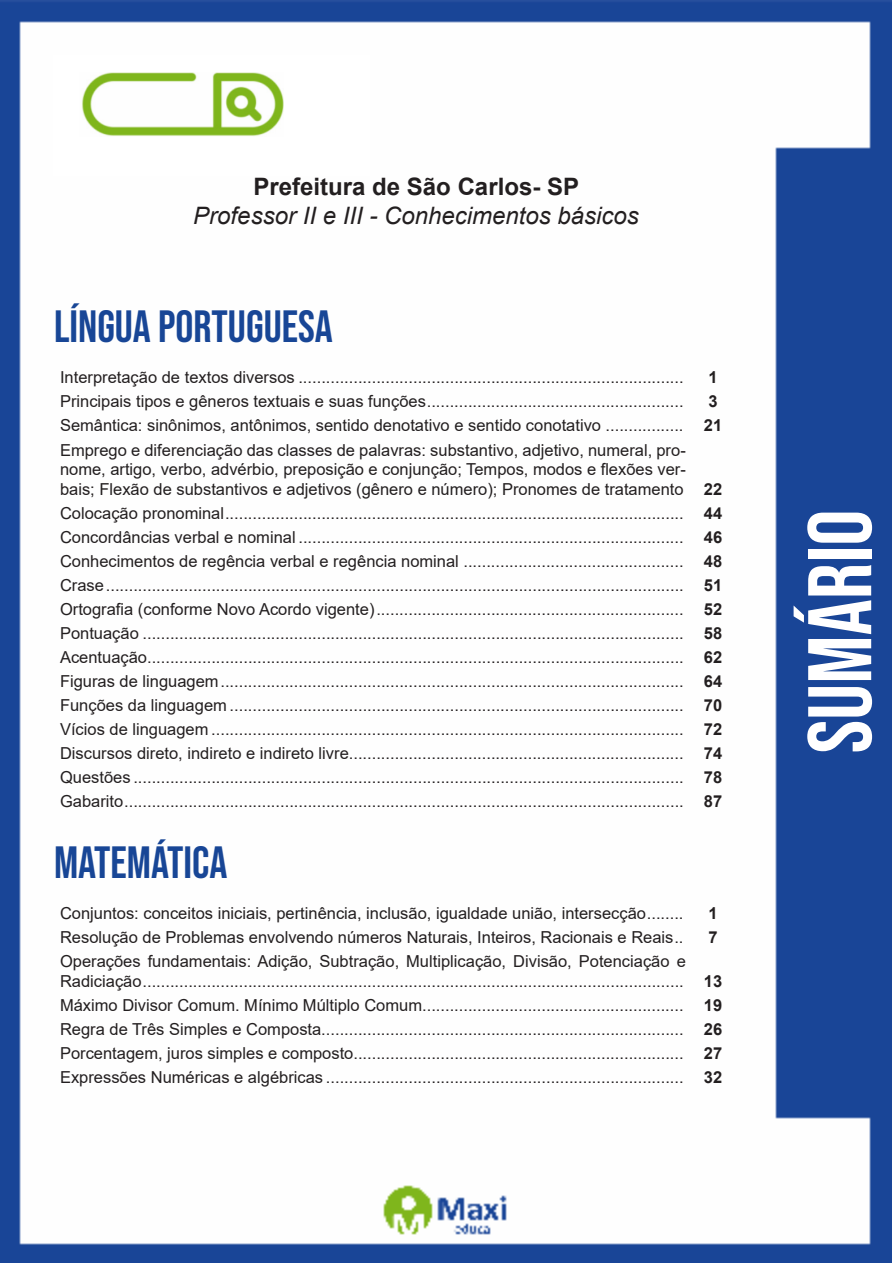
<style>
.page{position:relative;width:893px;height:1263px;background:#fff}
.page>*{position:absolute;margin:0;border:0;box-sizing:border-box;transform-origin:0 0}
.t1{font:90px "Bebas Neue";color:#fff}
.t2{font:45px "Bebas Neue";color:#184696}
.t3{font:italic 24px "Arial";color:#231f20}
.t4{font:700 24px "Arial";color:#231f20}
.ALTERNATIVAS{font:16.5px/19.8px "Arial";color:#231f20;text-align:justify}
.INDICE{font:700 16.5px "Arial";color:#231f20}
.TITULO_DE_LEI{font:700 16.5px "Arial";color:#231f20}
</style>
<div class="page">
<img style="left:0;top:0;width:892px;height:1263px">
<div style="left:53px;top:55px;width:317px;height:121px;background:#fff"></div>
<img style="left:82px;top:72px;width:201px;height:64px">
<p class="t4" style="left:254px;top:170px;width:327px">Prefeitura de São Carlos- SP</p>
<p class="t3" style="left:193px;top:200px;width:447px">Professor II e III - Conhecimentos básicos</p>
<p class="t2" style="left:54px;top:301px;width:280px">LÍNGUA PORTUGUESA</p>
<p class="ALTERNATIVAS" style="left:60px;top:368px;width:625px">Interpretação de textos diversos ....................................................................................</p>
<p class="INDICE" style="left:708px;top:366px;width:11px">1</p>
<p class="ALTERNATIVAS" style="left:60px;top:392px;width:625px">Principais tipos e gêneros textuais e suas funções........................................................</p>
<p class="INDICE" style="left:708px;top:390px;width:11px">3</p>
<p class="ALTERNATIVAS" style="left:60px;top:416px;width:625px">Semântica: sinônimos, antônimos, sentido denotativo e sentido conotativo .................</p>
<p class="INDICE" style="left:704px;top:414px;width:20px">21</p>
<p class="ALTERNATIVAS" style="left:60px;top:440px;width:627px">Emprego e diferenciação das classes de palavras: substantivo, adjetivo, numeral, pro&shy;nome, artigo, verbo, advérbio, preposição e conjunção; Tempos, modos e flexões ver&shy;bais; Flexão de substantivos e adjetivos (gênero e número); Pronomes de tratamento</p>
<p class="INDICE" style="left:704px;top:478px;width:20px">22</p>
<p class="ALTERNATIVAS" style="left:60px;top:503px;width:625px">Colocação pronominal....................................................................................................</p>
<p class="INDICE" style="left:704px;top:502px;width:20px">44</p>
<p class="ALTERNATIVAS" style="left:60px;top:527px;width:625px">Concordâncias verbal e nominal ....................................................................................</p>
<p class="INDICE" style="left:704px;top:526px;width:20px">46</p>
<p class="ALTERNATIVAS" style="left:60px;top:551px;width:625px">Conhecimentos de regência verbal e regência nominal ................................................</p>
<p class="TITULO_DE_LEI" style="left:704px;top:550px;width:20px">48</p>
<p class="ALTERNATIVAS" style="left:60px;top:575px;width:625px">Crase..............................................................................................................................</p>
<p class="INDICE" style="left:704px;top:574px;width:20px">51</p>
<p class="ALTERNATIVAS" style="left:60px;top:599px;width:625px">Ortografia (conforme Novo Acordo vigente)...................................................................</p>
<p class="INDICE" style="left:704px;top:598px;width:20px">52</p>
<p class="ALTERNATIVAS" style="left:60px;top:623px;width:625px">Pontuação ......................................................................................................................</p>
<p class="INDICE" style="left:704px;top:622px;width:20px">58</p>
<p class="ALTERNATIVAS" style="left:60px;top:647px;width:625px">Acentuação.....................................................................................................................</p>
<p class="INDICE" style="left:704px;top:646px;width:20px">62</p>
<p class="ALTERNATIVAS" style="left:60px;top:671px;width:625px">Figuras de linguagem.....................................................................................................</p>
<p class="INDICE" style="left:704px;top:670px;width:20px">64</p>
<p class="ALTERNATIVAS" style="left:60px;top:695px;width:625px">Funções da linguagem ...................................................................................................</p>
<p class="INDICE" style="left:704px;top:694px;width:20px">70</p>
<p class="ALTERNATIVAS" style="left:60px;top:719px;width:625px">Vícios de linguagem .......................................................................................................</p>
<p class="INDICE" style="left:704px;top:718px;width:20px">72</p>
<p class="ALTERNATIVAS" style="left:60px;top:743px;width:625px">Discursos direto, indireto e indireto livre.........................................................................</p>
<p class="INDICE" style="left:704px;top:742px;width:20px">74</p>
<p class="ALTERNATIVAS" style="left:60px;top:767px;width:625px">Questões ........................................................................................................................</p>
<p class="INDICE" style="left:704px;top:766px;width:20px">78</p>
<p class="ALTERNATIVAS" style="left:60px;top:791px;width:625px">Gabarito..........................................................................................................................</p>
<p class="INDICE" style="left:704px;top:790px;width:20px">87</p>
<p class="t2" style="left:54px;top:837px;width:175px">MATEMÁTICA</p>
<p class="ALTERNATIVAS" style="left:60px;top:903px;width:625px">Conjuntos: conceitos iniciais, pertinência, inclusão, igualdade união, intersecção........</p>
<p class="INDICE" style="left:708px;top:902px;width:11px">1</p>
<p class="ALTERNATIVAS" style="left:60px;top:927px;width:625px">Resolução de Problemas envolvendo números Naturais, Inteiros, Racionais e Reais..</p>
<p class="INDICE" style="left:708px;top:926px;width:11px">7</p>
<p class="ALTERNATIVAS" style="left:60px;top:951px;width:627px">Operações fundamentais: Adição, Subtração, Multiplicação, Divisão, Potenciação e<br>Radiciação......................................................................................................................</p>
<p class="INDICE" style="left:704px;top:970px;width:20px">13</p>
<p class="ALTERNATIVAS" style="left:60px;top:995px;width:625px">Máximo Divisor Comum. Mínimo Múltiplo Comum.........................................................</p>
<p class="INDICE" style="left:704px;top:994px;width:20px">19</p>
<p class="ALTERNATIVAS" style="left:60px;top:1019px;width:625px">Regra de Três Simples e Composta...............................................................................</p>
<p class="INDICE" style="left:704px;top:1018px;width:20px">26</p>
<p class="ALTERNATIVAS" style="left:60px;top:1043px;width:625px">Porcentagem, juros simples e composto........................................................................</p>
<p class="INDICE" style="left:704px;top:1042px;width:20px">27</p>
<p class="ALTERNATIVAS" style="left:60px;top:1067px;width:625px">Expressões Numéricas e algébricas ..............................................................................</p>
<p class="TITULO_DE_LEI" style="left:704px;top:1066px;width:20px">32</p>
<h1 class="t1" style="left:789px;top:753px;width:245px;rotate:-90deg">SUMÁRIO</h1>
</div>
